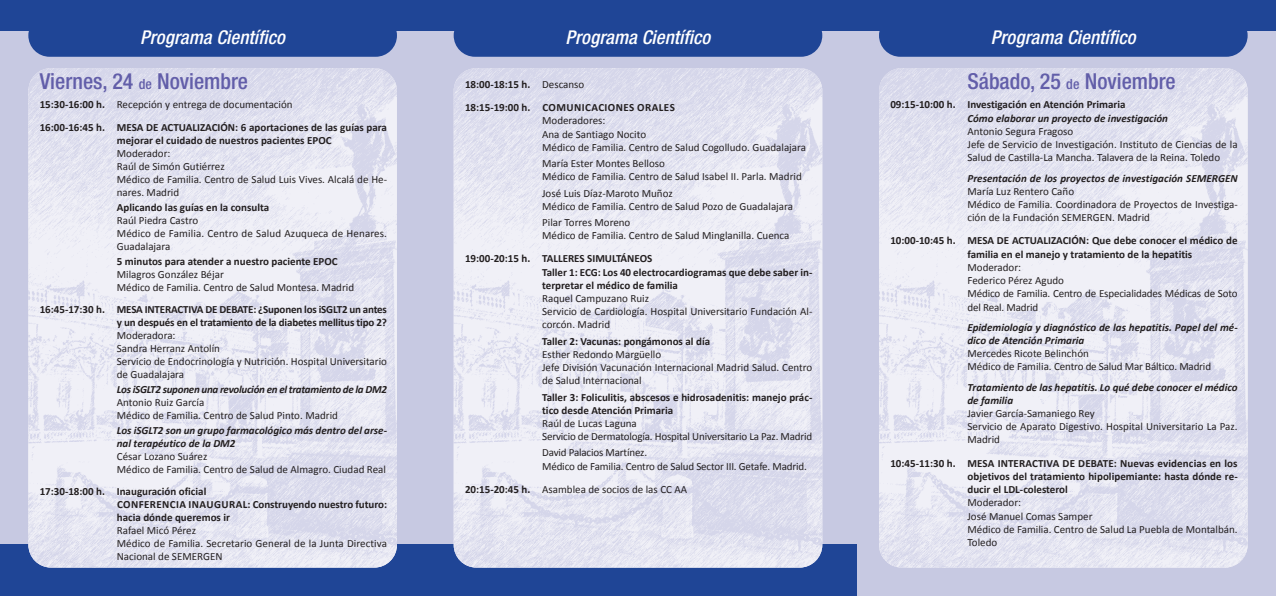
<style>
.page{position:relative;width:1276px;height:596px;background:#fff}
.page>*{position:absolute;margin:0;border:0;box-sizing:border-box;transform-origin:0 0}
.t1{font:500 condensed 22px "Helvetica Neue";color:#625ea9}
.t2{font:italic 500 condensed 19px "Helvetica Neue";letter-spacing:.005em;color:#fff}
.t3{font:11px/13.2px "Calibri";color:#231f20}
.t4{font:700 11px/13.2px "Calibri";color:#231f20}
.t5{font:italic 700 11px/13.2px "Calibri";color:#231f20}
.t6{font:700 11px/23.2px "Calibri";letter-spacing:.04em;color:#231f20}
.t7{font:italic 700 11px "Calibri";letter-spacing:-.025em;color:#231f20}
.s1{font-weight:400}
.s2{font-weight:700}
.s3{font-size:14px}
</style>
<div class="page">
<div style="left:0;top:0;width:856px;height:595px;background:#c7c9e2"></div>
<div style="left:425px;top:0;width:851px;height:595px;background:#c7c9e2"></div>
<div style="left:0;top:0;width:856px;height:31px;background:#1f4596"></div>
<div style="left:425px;top:0;width:851px;height:31px;background:#1f4596"></div>
<div style="left:0;top:544px;width:856px;height:51px;background:#1f4596"></div>
<img style="left:28px;top:68px;width:369px;height:499px">
<div style="left:28px;top:14px;width:369px;height:43px;background:#1f4596;border-radius:21px"></div>
<img style="left:454px;top:68px;width:368px;height:499px">
<img style="left:879px;top:68px;width:368px;height:499px">
<div style="left:454px;top:14px;width:368px;height:43px;background:#1f4596;border-radius:21px"></div>
<div style="left:879px;top:14px;width:368px;height:43px;background:#1f4596;border-radius:21px"></div>
<h2 class="t2" style="left:140px;top:30px;width:146px">Programa Científico</h2>
<h2 class="t2" style="left:565px;top:30px;width:146px">Programa Científico</h2>
<h2 class="t2" style="left:991px;top:30px;width:146px">Programa Científico</h2>
<p class="t6" style="left:465px;top:73px;width:211px">18:00-18:15 h. <span class="s1">Descanso<br></span>18:15-19:00 h. ComuniCaCiones orales</p>
<p class="t3" style="left:542px;top:114px;width:265px">Moderadores:<br>Ana de Santiago Nocito<br>Médico de Familia. Centro de Salud Cogolludo. Guadalajara</p>
<p class="t3" style="left:542px;top:157px;width:261px">María Ester Montes Belloso<br>Médico de Familia. Centro de Salud Isabel II. Parla. Madrid</p>
<p class="t3" style="left:542px;top:186px;width:252px">José Luis Díaz-Maroto Muñoz<br>Médico de Familia. Centro de Salud Pozo de Guadalajara</p>
<p class="t3" style="left:542px;top:215px;width:249px">Pilar Torres Moreno<br>Médico de Familia. Centro de Salud Minglanilla. Cuenca</p>
<p class="t4" style="left:542px;top:252px;width:272px;text-indent:-77px">19:00-20:15 h. Talleres simulTÁneos<br>Taller 1: eCG: los 40 electrocardiogramas que debe saber in&shy;terpretar el médico de familia</p>
<p class="t3" style="left:542px;top:291px;width:272px">Raquel Campuzano Ruiz<br>Servicio de Cardiología. Hospital Universitario Fundación Al&shy;corcón. Madrid</p>
<p class="t4" style="left:542px;top:334px;width:169px">Taller 2: Vacunas: pongámonos al día</p>
<p class="t3" style="left:542px;top:347px;width:272px">Esther Redondo Margüello<br>Jefe División Vacunación Internacional Madrid Salud. Centro de Salud Internacional</p>
<p class="t4" style="left:542px;top:390px;width:272px">Taller 3: foliculitis, abscesos e hidrosadenitis: manejo prác&shy;tico desde atención Primaria</p>
<p class="t3" style="left:542px;top:416px;width:272px">Raúl de Lucas Laguna<br>Servicio de Dermatología. Hospital Universitario La Paz. Madrid</p>
<p class="t3" style="left:542px;top:446px;width:266px">David Palacios Martínez.<br>Médico de Familia. Centro de Salud Sector III. Getafe. Madrid.</p>
<p class="t3" style="left:465px;top:482px;width:224px"><span class="s2">20:15-20:45 h.</span> Asamblea de socios de las CC AA</p>
<h1 class="t1" style="left:967px;top:74px;width:210px">Sábado, 25 <span class="s3">de</span> Noviembre</h1>
<p class="t4" style="left:890px;top:98px;width:237px">09:15-10:00 h. investigación en atención Primaria</p>
<p class="t5" style="left:967px;top:111px;width:202px">Cómo elaborar un proyecto de investigación</p>
<p class="t3" style="left:967px;top:124px;width:272px">Antonio Segura Fragoso<br>Jefe de Servicio de Investigación. Instituto de Ciencias de la<br>Salud de Castilla-La Mancha. Talavera de la Reina. Toledo</p>
<p class="t5" style="left:967px;top:171px;width:272px">Presentación de los proyectos de investigación SEMERGEN</p>
<p class="t3" style="left:967px;top:184px;width:272px">María Luz Rentero Caño<br>Médico de Familia. Coordinadora de Proyectos de Investiga&shy;ción de la Fundación SEMERGEN. Madrid</p>
<p class="t4" style="left:967px;top:234px;width:272px;text-indent:-77px">10:00-10:45 h. mesa de aCTualiZaCiÓn: Que debe conocer el médico de familia en el manejo y tratamiento de la hepatitis</p>
<p class="t3" style="left:967px;top:260px;width:272px">Moderador:<br>Federico Pérez Agudo<br>Médico de Familia. Centro de Especialidades Médicas de Soto del Real. Madrid</p>
<p class="t5" style="left:967px;top:320px;width:272px">Epidemiología y diagnóstico de las hepatitis. Papel del mé&shy;dico de Atención Primaria</p>
<p class="t3" style="left:967px;top:346px;width:245px">Mercedes Ricote Belinchón<br>Médico de Familia. Centro de Salud Mar Báltico. Madrid</p>
<p class="t5" style="left:967px;top:380px;width:272px">Tratamiento de las hepatitis. Lo qué debe conocer el médico de familia</p>
<p class="t3" style="left:967px;top:406px;width:272px">Javier García-Samaniego Rey<br>Servicio de Aparato Digestivo. Hospital Universitario La Paz.<br>Madrid</p>
<p class="t4" style="left:967px;top:456px;width:272px;text-align:justify;text-indent:-77px">10:45-11:30 h. mesa inTeraCTiVa de deBaTe: nuevas evidencias en los objetivos del tratamiento hipolipemiante: hasta dónde re&shy;ducir el ldl-colesterol</p>
<p class="t3" style="left:967px;top:495px;width:272px">Moderador:<br>José Manuel Comas Samper<br>Médico de Familia. Centro de Salud La Puebla de Montalbán.<br>Toledo</p>
<h1 class="t1" style="left:40px;top:74px;width:210px">Viernes, 24 <span class="s3">de</span> Noviembre</h1>
<p class="t4" style="left:40px;top:94px;width:349px;line-height:22px">15:30-16:00 h. <span class="s1">Recepción y entrega de documentación<br></span>16:00-16:45 h. mesa de aCTualiZaCiÓn: 6 aportaciones de las guías para</p>
<p class="t4" style="left:117px;top:133px;width:216px">mejorar el cuidado de nuestros pacientes ePoC</p>
<p class="t3" style="left:117px;top:146px;width:272px">Moderador:<br>Raúl de Simón Gutiérrez<br>Médico de Familia. Centro de Salud Luis Vives. Alcalá de He&shy;nares. Madrid</p>
<p class="t4" style="left:117px;top:200px;width:154px">aplicando las guías en la consulta</p>
<p class="t3" style="left:117px;top:213px;width:272px">Raúl Piedra Castro<br>Médico de Familia. Centro de Salud Azuqueca de Henares.<br>Guadalajara</p>
<p class="t4" style="left:117px;top:254px;width:222px">5 minutos para atender a nuestro paciente ePoC</p>
<p class="t3" style="left:117px;top:267px;width:239px">Milagros González Béjar<br>Médico de Familia. Centro de Salud Montesa. Madrid</p>
<p class="t4" style="left:40px;top:302px;width:349px;text-align:right">16:45-17:30 h. mesa inTeraCTiVa de deBaTe: ¿suponen los isGlT2 un antes y un después en el tratamiento de la diabetes mellitus tipo 2?</p>
<p class="t3" style="left:117px;top:328px;width:272px">Moderadora:<br>Sandra Herranz Antolín<br>Servicio de Endocrinología y Nutrición. Hospital Universitario de Guadalajara</p>
<p class="t7" style="left:117px;top:382px;width:272px">Los iSGLT2 suponen una revolución en el tratamiento de la DM2</p>
<p class="t3" style="left:117px;top:395px;width:223px">Antonio Ruiz García<br>Médico de Familia. Centro de Salud Pinto. Madrid</p>
<p class="t5" style="left:117px;top:423px;width:272px">Los iSGLT2 son un grupo farmacológico más dentro del arse&shy;nal terapéutico de la DM2</p>
<p class="t3" style="left:117px;top:449px;width:271px">César Lozano Suárez<br>Médico de Familia. Centro de Salud de Almagro. Ciudad Real</p>
<p class="t4" style="left:117px;top:484px;width:272px;text-indent:-77px">17:30-18:00 h. inauguración oficial<br>ConferenCia inauGural: Construyendo nuestro futuro: hacia dónde queremos ir</p>
<p class="t3" style="left:117px;top:523px;width:272px">Rafael Micó Pérez<br>Médico de Familia. Secretario General de la Junta Directiva<br>Nacional de SEMERGEN</p>
</div>
